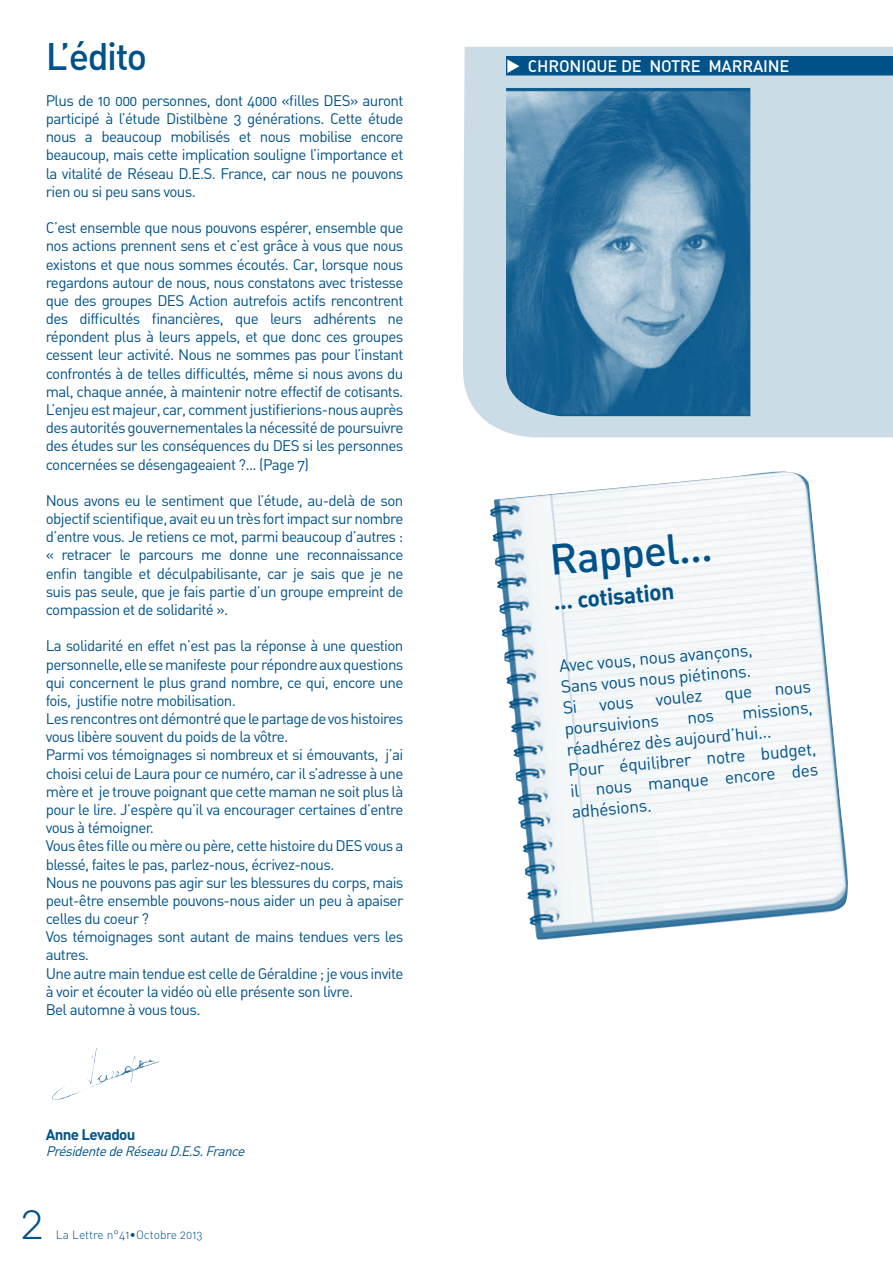
<style>
.page{position:relative;width:893px;height:1263px;background:#fff}
.page>*{position:absolute;margin:0;border:0;box-sizing:border-box;transform-origin:0 0}
.t1{font:46.5px "DIN Light Alternate";color:#005288}
.t2{font:42.6px "DIN Medium Alternate";color:#005288}
.t3{font:37.8px "DIN Medium Alternate";letter-spacing:-.04em;color:#005288}
.t4{font:22.95px "DIN Bold Alternate";color:#005288}
.t5{font:17.4px/20.9px "DIN Regular Alternate";color:#005288}
.t6{font:16.5px "DIN Medium Alternate";letter-spacing:-.01em;color:#fff}
.t7{font:15.15px/18.1px "DIN Regular Alternate";letter-spacing:-.04em;color:#005288;text-align:justify}
.t8{font:15.15px "DIN Bold Alternate";letter-spacing:-.04em;color:#005288}
.t9{font:italic 13.65px "DIN Regular Alternate";color:#005288}
.t10{font:12px "DIN Light Alternate";color:#005288}
</style>
<div class="page">
<img style="left:52px;top:1048px;width:107px;height:52px">
<img style="left:490px;top:471px;width:358px;height:469px">
<div style="left:463px;top:47px;width:430px;height:391px;background:#ccdce7"></div>
<div style="left:506px;top:56px;width:387px;height:19px;background:#005288"></div>
<img style="left:506px;top:88px;width:244px;height:328px">
<svg style="left:688px;top:713px;width:26px;height:11px"></svg>
<h3 class="t3" style="left:46px;top:39px;width:103px">L’édito</h3>
<p class="t7" style="left:46px;top:92px;width:359px">Plus de 10 000 personnes, dont 4000 «filles DeS» auront participé à l’étude Distilbène 3 générations. cette étude nous a beaucoup mobilisés et nous mobilise encore beaucoup, mais cette implication souligne l’importance et la vitalité de réseau D.e.S. France, car nous ne pouvons rien ou si peu sans vous.</p>
<p class="t7" style="left:46px;top:220px;width:359px">c’est ensemble que nous pouvons espérer, ensemble que nos actions prennent sens et c’est grâce à vous que nous existons et que nous sommes écoutés. car, lorsque nous regardons autour de nous, nous constatons avec tristesse que des groupes DeS Action autrefois actifs rencontrent des difficultés financières, que leurs adhérents ne répondent plus à leurs appels, et que donc ces groupes cessent leur activité. Nous ne sommes pas pour l’instant confrontés à de telles difficultés, même si nous avons du mal, chaque année, à maintenir notre effectif de cotisants.<br>L’enjeu est majeur, car, comment justifierions-nous auprès des autorités gouvernementales la nécessité de poursuivre des études sur les conséquences du DeS si les personnes concernées se désengageaient ?... (Page 7)</p>
<p class="t7" style="left:46px;top:492px;width:359px">Nous avons eu le sentiment que l’étude, au-delà de son objectif scientifique, avait eu un très fort impact sur nombre d’entre vous. Je retiens ce mot, parmi beaucoup d’autres : « retracer le parcours me donne une reconnaissance enfin tangible et déculpabilisante, car je sais que je ne suis pas seule, que je fais partie d’un groupe empreint de compassion et de solidarité ».</p>
<p class="t7" style="left:46px;top:638px;width:359px;text-align:left">La solidarité en effet n’est pas la réponse à une question personnelle, elle se manifeste pour répondre aux questions qui concernent le plus grand nombre, ce qui, encore une fois, justifie notre mobilisation.<br>Les rencontres ont démontré que le partage de vos histoires vous libère souvent du poids de la vôtre.<br>Parmi vos témoignages si nombreux et si émouvants, j’ai choisi celui de Laura pour ce numéro, car il s’adresse à une mère et je trouve poignant que cette maman ne soit plus là pour le lire. J’espère qu’il va encourager certaines d’entre vous à témoigner.<br>Vous êtes fille ou mère ou père, cette histoire du DeS vous a blessé, faites le pas, parlez-nous, écrivez-nous.<br>Nous ne pouvons pas agir sur les blessures du corps, mais peut-être ensemble pouvons-nous aider un peu à apaiser celles du coeur ?<br>Vos témoignages sont autant de mains tendues vers les autres.<br>Une autre main tendue est celle de Géraldine ; je vous invite à voir et écouter la vidéo où elle présente son livre.<br>bel automne à vous tous.</p>
<p class="t8" style="left:46px;top:1128px;width:91px">Anne Levadou</p>
<p class="t9" style="left:46px;top:1145px;width:204px">PrésidentederéseauD.e.S.France</p>
<h1 class="t1" style="left:21px;top:1201px;width:24px">2</h1>
<p class="t10" style="left:56px;top:1229px;width:148px">La Lettre n°41•Octobre 2013</p>
<p class="t6" style="left:506px;top:58px;width:285px">◆ CHRONIQUE DE NOTRE MARRAINE</p>
<h2 class="t2" style="left:548px;top:541px;width:164px;rotate:-5deg">Rappel…</h2>
<h3 class="t4" style="left:553px;top:592px;width:123px;rotate:-5deg">… cotisation</h3>
<p class="t5" style="left:558px;top:657px;width:196px;rotate:-5deg">Avec vous, nous avançons,<br>Sans vous nous piétinons.<br>Si vous</p>
<p class="t5" style="left:655px;top:690px;width:99px;rotate:-5deg">voulez que</p>
<p class="t5" style="left:774px;top:680px;width:38px;rotate:-5deg">nous</p>
<p class="t5" style="left:564px;top:719px;width:96px;rotate:-5deg">poursuivions</p>
<p class="t5" style="left:564px;top:719px;width:250px;text-indent:178px;rotate:-5deg">missions, réadhérez dès aujourd’hui...<br>Pour équilibrer notre budget, il nous manque encore des adhésions.</p>
</div>
